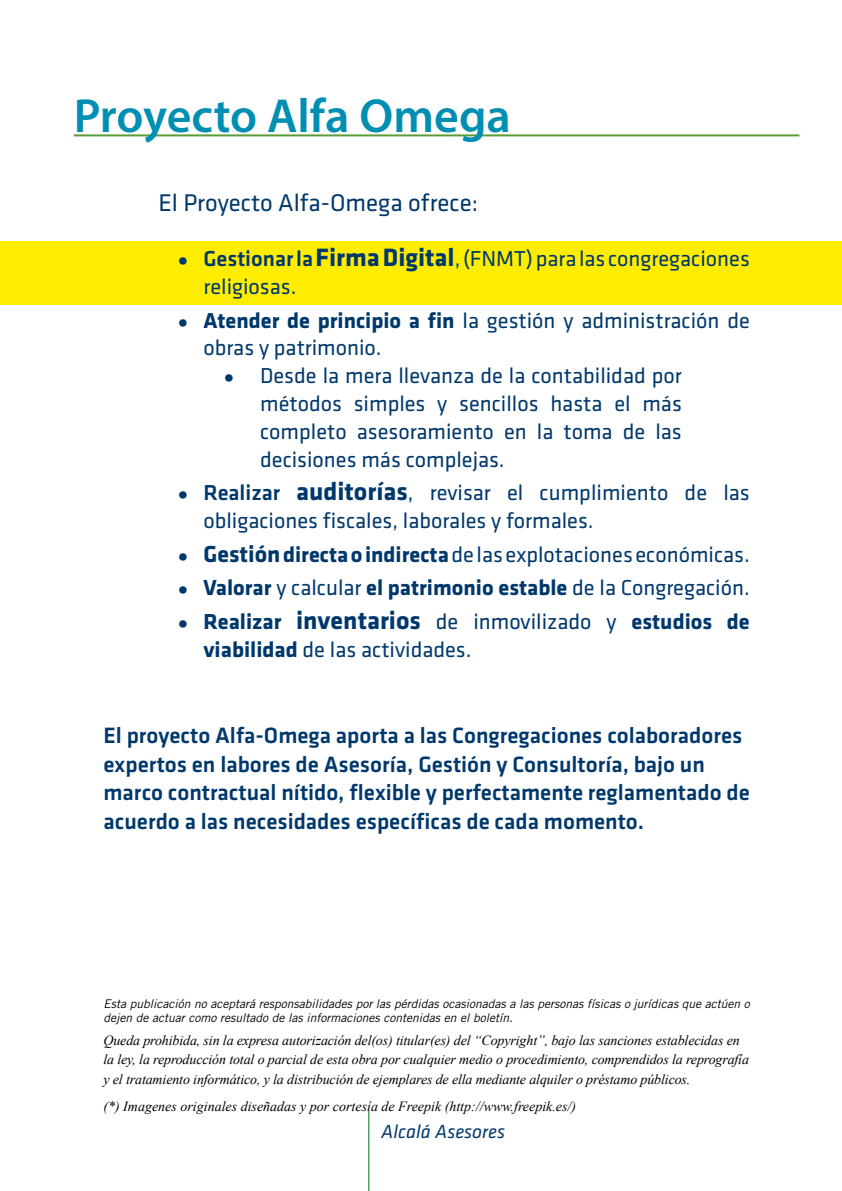
<style>
.page{position:relative;width:842px;height:1191px;background:#fff}
.page>*{position:absolute;margin:0;border:0;box-sizing:border-box;transform-origin:0 0}
.t1{font:600 48px "Myriad Pro";color:#008fb3}
.t2{font:25px "Klavika";color:#00386c}
.t3{font:500 23px/28.6px "Klavika";color:#00386c}
.t4{font:22.4px/27.8px "Klavika";color:#00386c}
.t5{font:700 22.4px "Klavika";color:#00386c}
.t6{font:italic 19.6px "Klavika";color:#00386c}
.t7{font:italic 14px/19.4px "Times New Roman";letter-spacing:-.01em;color:#000}
.t8{font:italic 12px/14px "Trade Gothic LT Std";color:#000}
.s1{font-weight:700;font-size:28px}
.s2{font-weight:500}
.s3{font-weight:700;font-size:26px}
.s4{font-weight:700}
.s5{font-weight:700;font-size:24px}
.s6{font-size:28px}
.s7{font-weight:400}
</style>
<div class="page">
<div style="left:0;top:241px;width:842px;height:63px;background:#ffed00"></div>
<hr style="left:74px;top:134px;width:725px;height:2px;background:#5c9c35">
<hr style="left:368px;top:1111px;width:1px;height:80px;background:#0e742d">
<h1 class="t1" style="left:74px;top:86px;width:439px">Proyecto Alfa Omega</h1>
<p class="t2" style="left:158px;top:186px;width:321px">El Proyecto Alfa-Omega ofrece:</p>
<p class="t4" style="left:203px;top:244px;width:548px;text-indent:-25px"><span class="s1">•</span> <span class="s2">Gestionar la</span><span class="s3">Firma Digital</span>, (FNMT) para las congregaciones religiosas.</p>
<p class="t4" style="left:203px;top:305px;width:548px;text-indent:-25px"><span class="s1">•</span> <span class="s4">Atender de principio a fin</span> la gestión y administración de obras y patrimonio.</p>
<p class="t4" style="left:260px;top:361px;width:423px;text-align:justify;text-indent:-36px"><span class="s1">•</span> Desde la mera llevanza de la contabilidad por métodos simples y sencillos hasta el más completo asesoramiento en la toma de las decisiones más complejas.</p>
<p class="t4" style="left:203px;top:478px;width:548px;text-indent:-25px"><span class="s1">•</span> <span class="s2">Realizar</span> <span class="s3">auditorías</span>, revisar el cumplimiento de las obligaciones fiscales, laborales y formales.</p>
<p class="t4" style="left:178px;top:539px;width:573px"><span class="s1">•</span> <span class="s5">Gestión</span> <span class="s4">directa o indirecta</span> de las explotaciones económicas.</p>
<p class="t5" style="left:178px;top:571px;width:573px"><span class="s6">•</span> Valorar <span class="s7">y calcular</span> el patrimonio estable <span class="s7">de la Congregación.</span></p>
<p class="t4" style="left:203px;top:606px;width:548px;line-height:28.6px;text-indent:-25px"><span class="s1">•</span> <span class="s4">Realizar</span> <span class="s3">inventarios</span> de inmovilizado y <span class="s4">estudios de viabilidad</span> de las actividades.</p>
<p class="t3" style="left:103px;top:720px;width:648px">El proyecto Alfa-Omega aporta a las Congregaciones colaboradores expertos en labores de Asesoría, Gestión y Consultoría, bajo un marco contractual nítido, flexible y perfectamente reglamentado de acuerdo a las necesidades específicas de cada momento.</p>
<p class="t8" style="left:103px;top:997px;width:648px">Esta publicación no aceptará responsabilidades por las pérdidas ocasionadas a las personas físicas o jurídicas que actúen o dejen de actuar como resultado de las informaciones contenidas en el boletín.</p>
<p class="t7" style="left:103px;top:1030px;width:647px">Queda prohibida, sin la expresa autorización del(os) titular(es) del “Copyright”, bajo las sanciones establecidas en la ley, la reproducción total o parcial de esta obra por cualquier medio o procedimiento, comprendidos la reprografía y el tratamiento informático, y la distribución de ejemplares de ella mediante alquiler o préstamo públicos.</p>
<p class="t7" style="left:103px;top:1096px;width:474px">(*) Imagenes originales diseñadas y por cortesía de Freepik (http://www.freepik.es/)</p>
<p class="t6" style="left:381px;top:1118px;width:125px">Alcalá Asesores</p>
</div>
